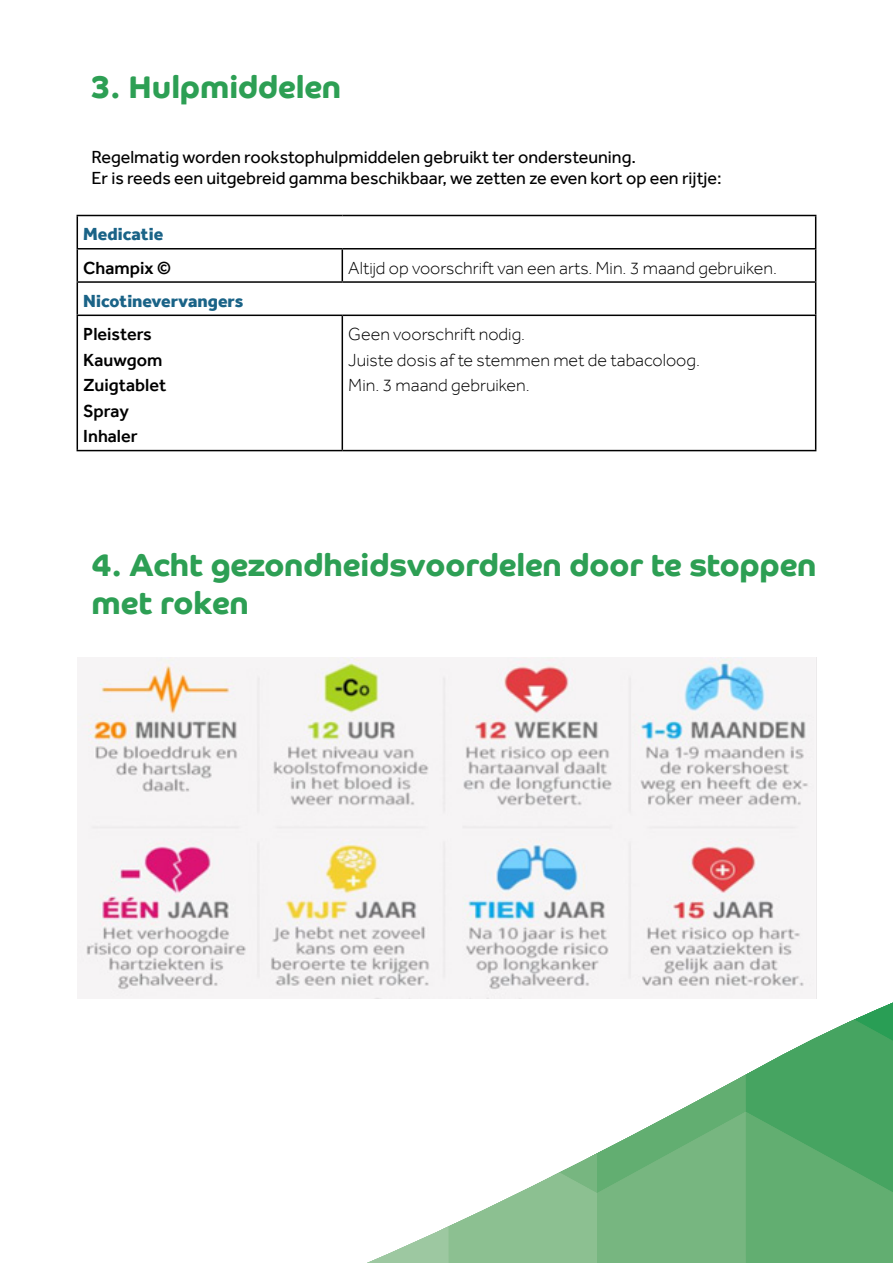
<style>
.page{position:relative;width:893px;height:1263px;background:#fff}
.page>*{position:absolute;margin:0;border:0;box-sizing:border-box;transform-origin:0 0}
.t1{font:700 31.5px/37.8px "Co Headline";color:#2d9f54}
.t2{font:18px/21.6px "Effra";color:#000}
.t3{font:300 18px/25.5px "Effra";color:#000}
.t4{font:500 18px/25.5px "Effra";color:#000}
.t5{font:800 18px "Effra";color:#1a6387}
</style>
<div class="page">
<hr style="left:77px;top:215px;width:265px;height:1px;background:#000">
<hr style="left:77px;top:216px;width:1px;height:32px;background:#000">
<hr style="left:342px;top:215px;width:474px;height:1px;background:#000">
<hr style="left:815px;top:216px;width:1px;height:32px;background:#000">
<hr style="left:77px;top:248px;width:265px;height:1px;background:#000">
<hr style="left:77px;top:249px;width:1px;height:32px;background:#000">
<hr style="left:342px;top:248px;width:474px;height:1px;background:#000">
<hr style="left:342px;top:249px;width:1px;height:32px;background:#000">
<hr style="left:815px;top:249px;width:1px;height:32px;background:#000">
<hr style="left:77px;top:281px;width:265px;height:2px;background:#000">
<hr style="left:77px;top:283px;width:1px;height:32px;background:#000">
<hr style="left:342px;top:281px;width:474px;height:2px;background:#000">
<hr style="left:815px;top:283px;width:1px;height:32px;background:#000">
<hr style="left:77px;top:315px;width:265px;height:1px;background:#000">
<hr style="left:77px;top:316px;width:1px;height:134px;background:#000">
<hr style="left:342px;top:315px;width:474px;height:1px;background:#000">
<hr style="left:342px;top:316px;width:1px;height:134px;background:#000">
<hr style="left:815px;top:316px;width:1px;height:134px;background:#000">
<hr style="left:77px;top:450px;width:265px;height:1px;background:#000">
<hr style="left:342px;top:450px;width:474px;height:1px;background:#000">
<img style="left:77px;top:658px;width:738px;height:340px">
<svg style="left:367px;top:1003px;width:526px;height:260px"></svg>
<h1 class="t1" style="left:91px;top:68px;width:251px">3. Hulpmiddelen</h1>
<p class="t2" style="left:91px;top:146px;width:632px">Regelmatig worden rookstophulpmiddelen gebruikt ter ondersteuning.<br>Er is reeds een uitgebreid gamma beschikbaar, we zetten ze even kort op een rijtje:</p>
<p class="t5" style="left:83px;top:223px;width:81px">Medicatie</p>
<p class="t4" style="left:83px;top:255px;width:90px">Champix ©</p>
<p class="t3" style="left:348px;top:255px;width:430px">Altijd op voorschrift van een arts. Min. 3 maand gebruiken.</p>
<p class="t5" style="left:83px;top:290px;width:162px">Nicotinevervangers</p>
<p class="t4" style="left:83px;top:321px;width:85px">Pleisters<br>Kauwgom<br>Zuigtablet<br>Spray<br>Inhaler</p>
<p class="t3" style="left:348px;top:321px;width:353px">Geen voorschrift nodig.<br>Juiste dosis af te stemmen met de tabacoloog.<br>Min. 3 maand gebruiken.</p>
<h1 class="t1" style="left:91px;top:546px;width:726px">4. Acht gezondheidsvoordelen door te stoppen met roken</h1>
</div>
